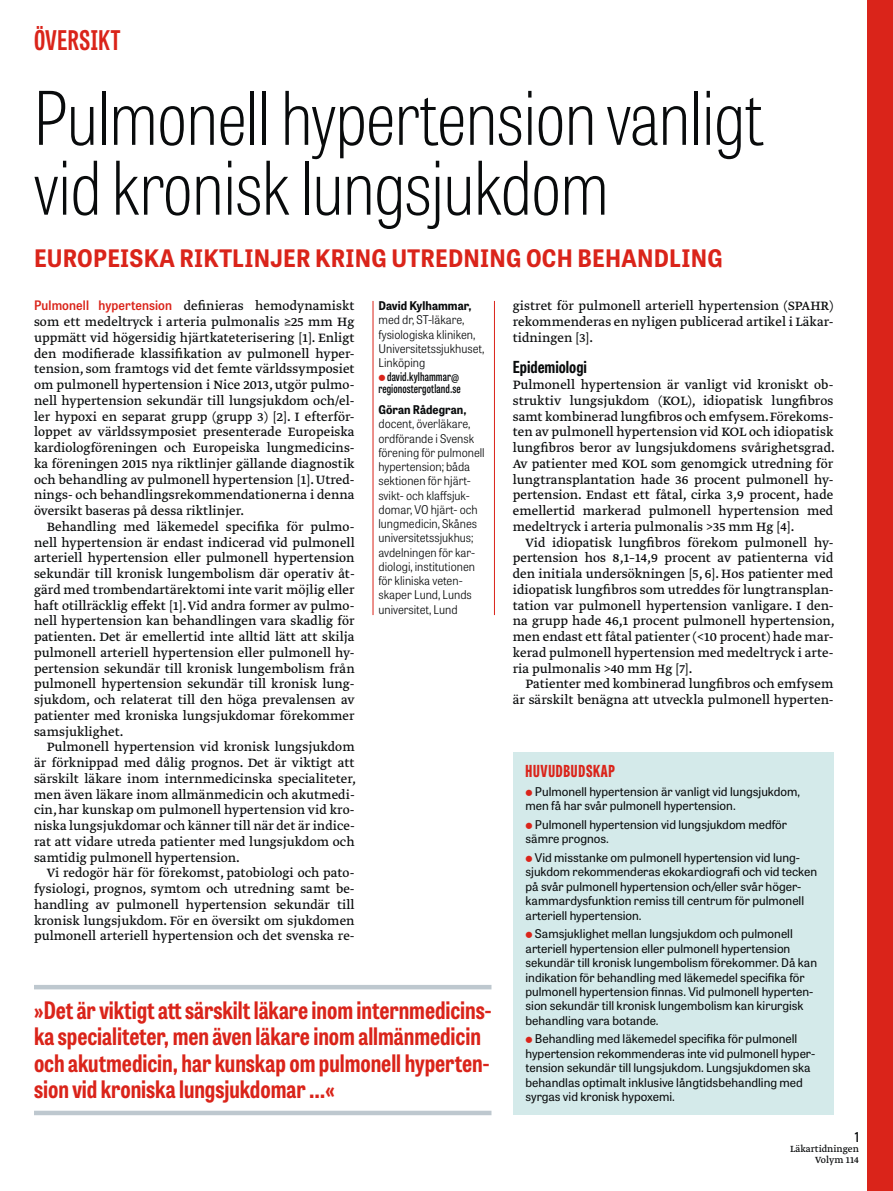
<style>
.page{position:relative;width:893px;height:1191px;background:#fff}
.page>*{position:absolute;margin:0;border:0;box-sizing:border-box;transform-origin:0 0}
.t1{font:100 73.5px/69.8px "Tablet Gothic Condensed";letter-spacing:-.005em;color:#090b0c}
.t2{font:700 27px "Tablet Gothic Compressed";letter-spacing:.02em;color:#da241a}
.t3{font:700 24px/26.2px "Tablet Gothic Condensed";color:#da241a}
.t4{font:700 24px "Tablet Gothic Narrow";letter-spacing:.01em;color:#da241a}
.t5{font:700 16.5px "Tablet Gothic Condensed";color:#090b0c}
.t6{font:800 16.5px "Tablet Gothic Compressed";letter-spacing:.045em;color:#da241a}
.t7{font:14.25px/15.8px "Greta Text Pro Regular Min";color:#090b0c;text-align:justify}
.t8{font:600 13.5px "Tablet Gothic Condensed";color:#090b0c}
.t9{font:12px/14.4px "Tablet Gothic";color:#090b0c}
.t10{font:300 12px/14.2px "Tablet Gothic Narrow";color:#090b0c}
.t11{font:600 12px/12px "Tablet Gothic Compressed";letter-spacing:.01em;color:#090b0c;text-align:center}
.t12{font:700 12px "Tablet Gothic Narrow";letter-spacing:.005em;color:#090b0c}
.t13{font:10.5px/10.5px "Greta Text Pro";color:#090b0c;text-align:right}
.s1{font-family:"Tablet Gothic Narrow";font-weight:600;font-size:13.05px;color:#da241a}
</style>
<div class="page">
<div style="left:867px;top:0;width:26px;height:1191px;background:#da241a"></div>
<div style="left:513px;top:752px;width:320px;height:362px;background:#d4eaea"></div>
<hr style="left:34px;top:985px;width:457px;height:4px;background:#bec8cf">
<div style="left:34px;top:1110px;width:457px;height:5px;background:#bec8cf"></div>
<hr style="left:494px;top:301px;width:1px;height:314px;background:#da241a">
<hr style="left:373px;top:301px;width:1px;height:314px;background:#da241a">
<h2 class="t2" style="left:34px;top:22px;width:88px">ÖVERSIKT</h2>
<h1 class="t1" style="left:34px;top:81px;width:732px">Pulmonell hypertension vanligt vid kronisk lungsjukdom</h1>
<h3 class="t4" style="left:34px;top:241px;width:690px">EUROPEISKA RIKTLINJER KRING UTREDNING OCH BEHANDLING</h3>
<p class="t7" style="left:34px;top:299px;width:322px"><span class="s1">Pulmonell hypertension</span> definieras hemodynamiskt som ett medeltryck i arteria pulmonalis ≥25 mm Hg uppmätt vid högersidig hjärtkateterisering [1]. Enligt den modifierade klassifikation av pulmonell hyper&shy;tension, som framtogs vid det femte världssymposiet om pulmonell hypertension i Nice 2013, utgör pulmo&shy;nell hypertension sekundär till lungsjukdom och/el&shy;ler hypoxi en separat grupp (grupp 3) [2]. I efterför&shy;loppet av världssymposiet presenterade Europeiska kardiologföreningen och Europeiska lungmedicins&shy;ka föreningen 2015 nya riktlinjer gällande diagnostik och behandling av pulmonell hypertension [1]. Utred&shy;nings- och behandlingsrekommendationerna i denna översikt baseras på dessa riktlinjer.</p>
<p class="t7" style="left:34px;top:519px;width:322px;text-indent:13px">Behandling med läkemedel specifika för pulmo&shy;nell hypertension är endast indicerad vid pulmonell arteriell hypertension eller pulmonell hypertension sekundär till kronisk lungembolism där operativ åt&shy;gärd med trombendartärektomi inte varit möjlig eller haft otillräcklig effekt [1]. Vid andra former av pulmo&shy;nell hypertension kan behandlingen vara skadlig för patienten. Det är emellertid inte alltid lätt att skilja pulmonell arteriell hypertension eller pulmonell hy&shy;pertension sekundär till kronisk lungembolism från pulmonell hypertension sekundär till kronisk lung&shy;sjukdom, och relaterat till den höga prevalensen av patienter med kroniska lungsjukdomar förekommer samsjuklighet.</p>
<p class="t7" style="left:34px;top:740px;width:324px;text-indent:13px">Pulmonell hypertension vid kronisk lungsjukdom är förknippad med dålig prognos. Det är viktigt att särskilt läkare inom internmedicinska specialiteter, men även läkare inom allmänmedicin och akutmedi&shy;cin, har kunskap om pulmonell hypertension vid kro&shy;niska lungsjukdomar och känner till när det är indice&shy;rat att vidare utreda patienter med lungsjukdom och samtidig pulmonell hypertension.</p>
<p class="t7" style="left:34px;top:866px;width:322px;text-indent:13px">Vi redogör här för förekomst, patobiologi och pato&shy;fysiologi, prognos, symtom och utredning samt be&shy;handling av pulmonell hypertension sekundär till kronisk lungsjukdom. För en översikt om sjukdomen pulmonell arteriell hypertension och det svenska re-</p>
<p class="t12" style="left:378px;top:297px;width:95px">David Kylhammar,</p>
<p class="t10" style="left:378px;top:312px;width:107px">med dr, ST-läkare, fysiologiska kliniken,<br>Universitetssjukhuset,<br>Linköping</p>
<p class="t11" style="left:378px;top:370px;width:84px">david.kylhammar@ regionostergotland.se</p>
<p class="t12" style="left:378px;top:401px;width:89px">Göran Rådegran,</p>
<p class="t10" style="left:378px;top:416px;width:108px">docent, överläkare, ordförande i Svensk förening för pulmonell hypertension; båda sektionen för hjärt&shy;svikt- och klaffsjuk&shy;domar, VO hjärt- och lungmedicin, Skånes universitetssjukhus; avdelningen för kar&shy;diologi, institutionen för kliniska veten&shy;skaper Lund, Lunds universitet, Lund</p>
<h3 class="t3" style="left:34px;top:996px;width:459px">»Det är viktigt att särskilt läkare inom internmedicins&shy;ka specialiteter, men även läkare inom allmänmedicin och akutmedicin, har kunskap om pulmonell hyperten&shy;sion vid kroniska lungsjukdomar …«</h3>
<p class="t7" style="left:513px;top:298px;width:322px">gistret för pulmonell arteriell hypertension (SPAHR) rekommenderas en nyligen publicerad artikel i Läkar&shy;tidningen [3].</p>
<p class="t5" style="left:513px;top:356px;width:76px">Epidemiologi</p>
<p class="t7" style="left:513px;top:377px;width:324px">Pulmonell hypertension är vanligt vid kroniskt ob&shy;struktiv lungsjukdom (KOL), idiopatisk lungfibros samt kombinerad lungfibros och emfysem. Förekoms&shy;ten av pulmonell hypertension vid KOL och idiopatisk lungfibros beror av lungsjukdomens svårighetsgrad.<br>Av patienter med KOL som genomgick utredning för lungtransplantation hade 36 procent pulmonell hy&shy;pertension. Endast ett fåtal, cirka 3,9 procent, hade emellertid markerad pulmonell hypertension med medeltryck i arteria pulmonalis &gt;35 mm Hg [4].</p>
<p class="t7" style="left:513px;top:535px;width:324px;text-indent:13px">Vid idiopatisk lungfibros förekom pulmonell hy&shy;pertension hos 8,1–14,9 procent av patienterna vid den initiala undersökningen [5, 6]. Hos patienter med idiopatisk lungfibros som utreddes för lungtransplan&shy;tation var pulmonell hypertension vanligare. I den&shy;na grupp hade 46,1 procent pulmonell hypertension, men endast ett fåtal patienter (&lt;10 procent) hade mar&shy;kerad pulmonell hypertension med medeltryck i arte&shy;ria pulmonalis &gt;40 mm Hg [7].</p>
<p class="t7" style="left:513px;top:677px;width:322px;text-align:right">Patienter med kombinerad lungfibros och emfysem är särskilt benägna att utveckla pulmonell hyperten-</p>
<p class="t6" style="left:525px;top:759px;width:91px">HUVUDBUDSKAP</p>
<p class="t9" style="left:525px;top:784px;width:276px;text-indent:9px">Pulmonell hypertension är vanligt vid lungsjukdom, men få har svår pulmonell hypertension.</p>
<p class="t9" style="left:525px;top:817px;width:263px;text-indent:9px">Pulmonell hypertension vid lungsjukdom medför sämre prognos.</p>
<p class="t9" style="left:525px;top:850px;width:293px;text-indent:9px">Vid misstanke om pulmonell hypertension vid lung&shy;sjukdom rekommenderas ekokardiografi och vid tecken på svår pulmonell hypertension och/eller svår höger&shy;kammardysfunktion remiss till centrum för pulmonell arteriell hypertension.</p>
<p class="t9" style="left:525px;top:926px;width:293px;text-indent:9px">Samsjuklighet mellan lungsjukdom och pulmonell arteriell hypertension eller pulmonell hypertension sekundär till kronisk lungembolism förekommer. Då kan indikation för behandling med läkemedel specifika för pulmonell hypertension finnas. Vid pulmonell hyperten&shy;sion sekundär till kronisk lungembolism kan kirurgisk behandling vara botande.</p>
<p class="t9" style="left:525px;top:1031px;width:291px;text-indent:9px">Behandling med läkemedel specifika för pulmonell hypertension rekommenderas inte vid pulmonell hyper&shy;tension sekundär till lungsjukdom. Lungsjukdomen ska behandlas optimalt inklusive långtidsbehandling med syrgas vid kronisk hypoxemi.</p>
<p class="t8" style="left:855px;top:1127px;width:6px">1</p>
<p class="t13" style="left:790px;top:1144px;width:70px">Läkartidningen<br>Volym 114</p>
</div>
